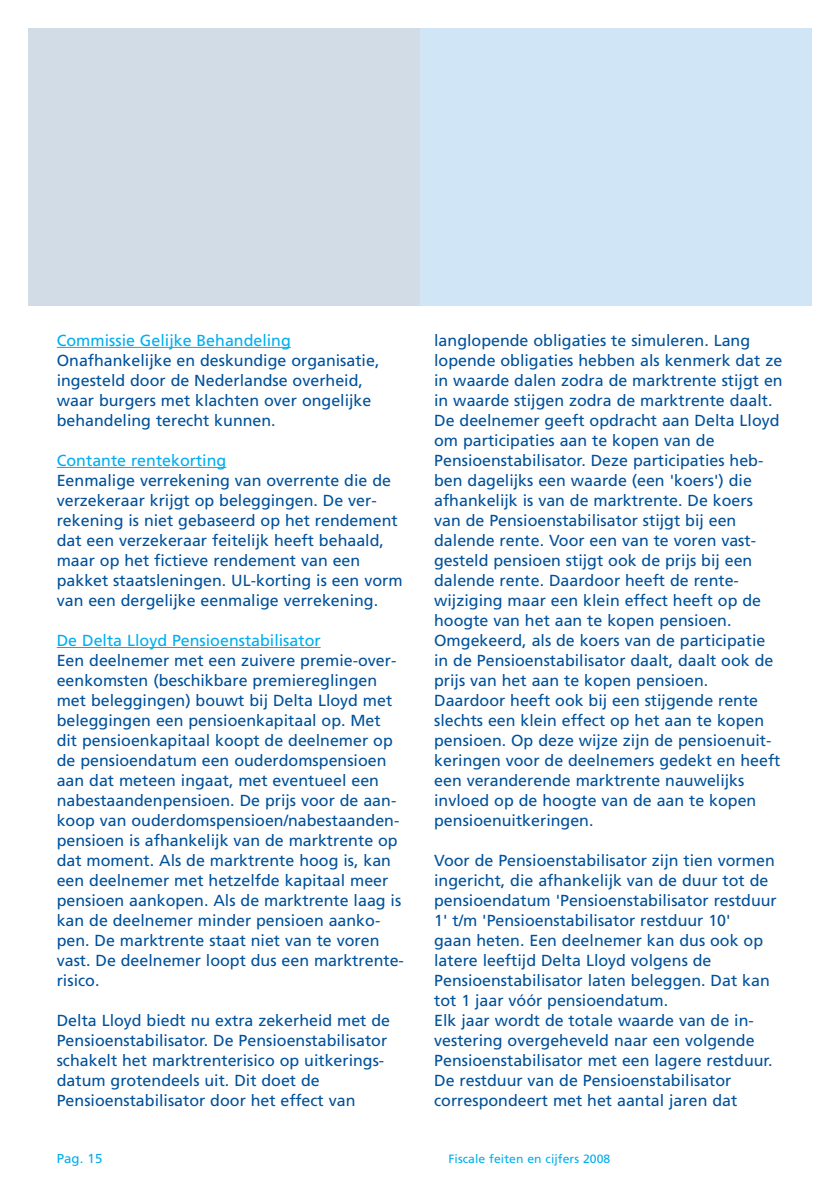
<style>
.page{position:relative;width:840px;height:1191px;background:#fff}
.page>*{position:absolute;margin:0;border:0;box-sizing:border-box;transform-origin:0 0}
.t1{font:16px/20px "Frutiger LT";color:#01519b}
.t2{font:16px "Frutiger LT";color:#00aeef}
.t3{font:13px "Frutiger LT";color:#00aeef}
.t4{font:12px "Frutiger LT";letter-spacing:.005em;color:#00aeef}
</style>
<div class="page">
<div style="left:28px;top:28px;width:392px;height:278px;background:#d2dce6"></div>
<div style="left:420px;top:28px;width:391px;height:278px;background:#d0e5f5"></div>
<hr style="left:57px;top:347px;width:233px;height:1px;background:#00aeef">
<hr style="left:57px;top:467px;width:169px;height:1px;background:#00aeef">
<hr style="left:57px;top:647px;width:263px;height:1px;background:#00aeef">
<p class="t2" style="left:57px;top:334px;width:235px">Commissie Gelijke Behandeling</p>
<p class="t1" style="left:57px;top:351px;width:324px">Onafhankelijke en deskundige organisatie, ingesteld door de Nederlandse overheid, waar burgers met klachten over ongelijke behandeling terecht kunnen.</p>
<p class="t2" style="left:57px;top:454px;width:171px">Contante rentekorting</p>
<p class="t1" style="left:57px;top:471px;width:347px">Eenmalige verrekening van overrente die de verzekeraar krijgt op beleggingen. De ver&shy;rekening is niet gebaseerd op het rendement dat een verzekeraar feitelijk heeft behaald, maar op het fictieve rendement van een pakket staatsleningen. UL-korting is een vorm van een dergelijke eenmalige verrekening.</p>
<p class="t2" style="left:57px;top:634px;width:265px">De Delta Lloyd Pensioenstabilisator</p>
<p class="t1" style="left:57px;top:651px;width:348px">Een deelnemer met een zuivere premie-over&shy;eenkomsten (beschikbare premiereglingen met beleggingen) bouwt bij Delta Lloyd met beleggingen een pensioenkapitaal op. Met dit pensioenkapitaal koopt de deelnemer op de pensioendatum een ouderdomspensioen aan dat meteen ingaat, met eventueel een nabestaandenpensioen. De prijs voor de aan&shy;koop van ouderdomspensioen/nabestaanden&shy;pensioen is afhankelijk van de marktrente op dat moment. Als de marktrente hoog is, kan een deelnemer met hetzelfde kapitaal meer pensioen aankopen. Als de marktrente laag is kan de deelnemer minder pensioen aanko&shy;pen. De marktrente staat niet van te voren vast. De deelnemer loopt dus een marktrente&shy;risico.</p>
<p class="t1" style="left:57px;top:1011px;width:335px">Delta Lloyd biedt nu extra zekerheid met de Pensioenstabilisator. De Pensioenstabilisator schakelt het marktrenterisico op uitkerings&shy;datum grotendeels uit. Dit doet de Pensioenstabilisator door het effect van</p>
<p class="t1" style="left:434px;top:331px;width:350px">langlopende obligaties te simuleren. Lang lopende obligaties hebben als kenmerk dat ze in waarde dalen zodra de marktrente stijgt en in waarde stijgen zodra de marktrente daalt.<br>De deelnemer geeft opdracht aan Delta Lloyd om participaties aan te kopen van de Pensioenstabilisator. Deze participaties heb&shy;ben dagelijks een waarde (een 'koers') die afhankelijk is van de marktrente. De koers van de Pensioenstabilisator stijgt bij een dalende rente. Voor een van te voren vast&shy;gesteld pensioen stijgt ook de prijs bij een dalende rente. Daardoor heeft de rente&shy;wijziging maar een klein effect heeft op de hoogte van het aan te kopen pensioen.<br>Omgekeerd, als de koers van de participatie in de Pensioenstabilisator daalt, daalt ook de prijs van het aan te kopen pensioen.<br>Daardoor heeft ook bij een stijgende rente slechts een klein effect op het aan te kopen pensioen. Op deze wijze zijn de pensioenuit&shy;keringen voor de deelnemers gedekt en heeft een veranderende marktrente nauwelijks invloed op de hoogte van de aan te kopen pensioenuitkeringen.</p>
<p class="t1" style="left:434px;top:851px;width:344px">Voor de Pensioenstabilisator zijn tien vormen ingericht, die afhankelijk van de duur tot de pensioendatum 'Pensioenstabilisator restduur 1' t/m 'Pensioenstabilisator restduur 10'<br>gaan heten. Een deelnemer kan dus ook op latere leeftijd Delta Lloyd volgens de Pensioenstabilisator laten beleggen. Dat kan tot 1 jaar vóór pensioendatum.<br>Elk jaar wordt de totale waarde van de in&shy;vestering overgeheveld naar een volgende Pensioenstabilisator met een lagere restduur.<br>De restduur van de Pensioenstabilisator correspondeert met het aantal jaren dat</p>
<p class="t3" style="left:57px;top:1153px;width:47px">Pag. 15</p>
<p class="t4" style="left:448px;top:1154px;width:163px">Fiscale feiten en cijfers 2008</p>
</div>
